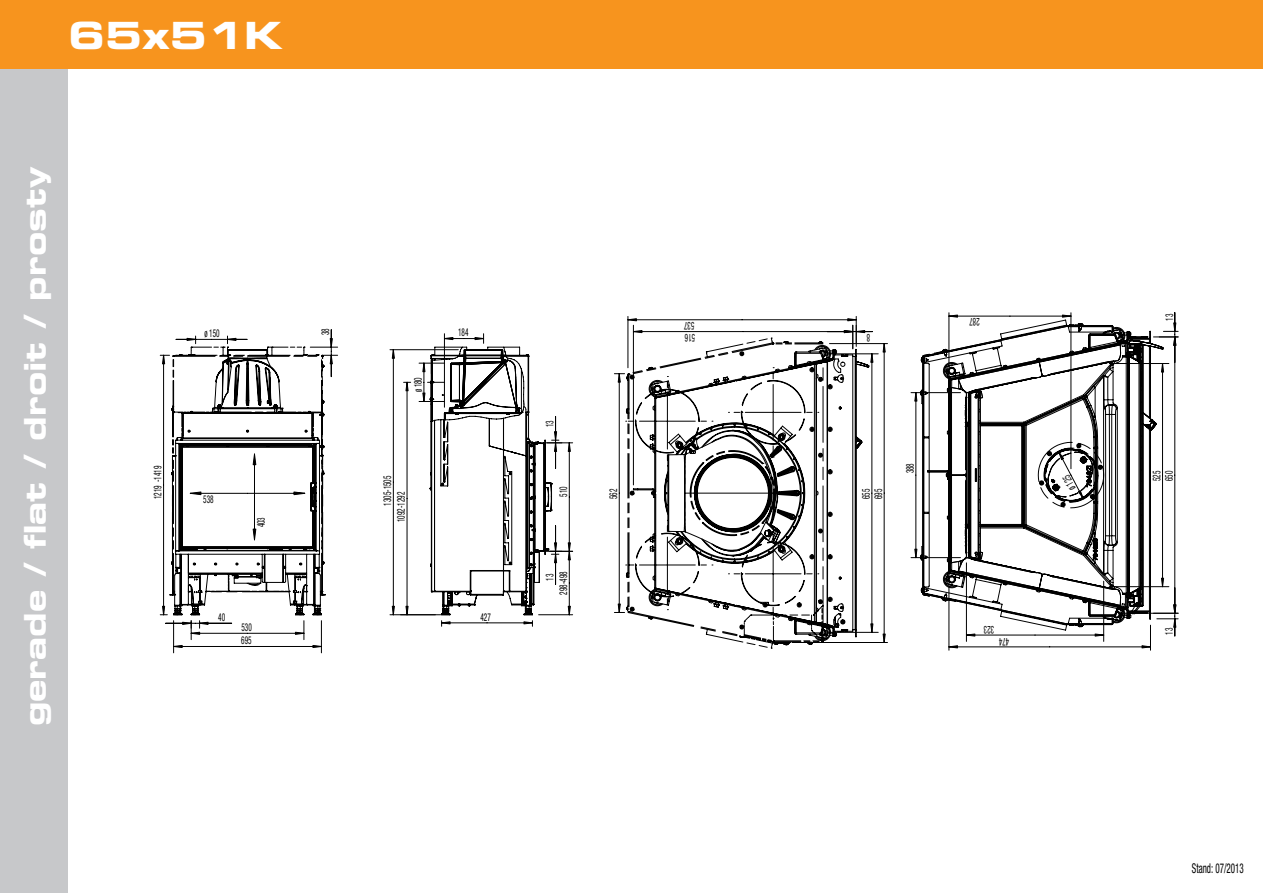
<style>
.page{position:relative;width:1263px;height:893px;background:#fff}
.page>*{position:absolute;margin:0;border:0;box-sizing:border-box;transform-origin:0 0}
.t1{font:37.5px "Eurostile Bold Extended Two";color:#fff}
.t2{font:30px "Eurostile Bold Extended Two";color:#fff}
.t3{font:condensed 13.5px "Helvetica Neue";color:#000;scale:.67 1}
.t4{font:condensed 10.8px/12.3px "Helvetica Neue";color:#000;scale:.67 1}
</style>
<div class="page">
<div style="left:0;top:0;width:68px;height:893px;background:#c7c8ca"></div>
<hr style="left:856px;top:316px;width:1px;height:30px;background:#000">
<hr style="left:628px;top:316px;width:1px;height:52px;background:#000">
<hr style="left:742px;top:319px;width:114px;height:1px;background:#000">
<hr style="left:628px;top:319px;width:114px;height:1px;background:#000">
<svg style="left:827px;top:318px;width:30px;height:2px"></svg>
<svg style="left:948px;top:313px;width:230px;height:324px"></svg>
<svg style="left:627px;top:320px;width:536px;height:331px"></svg>
<svg style="left:431px;top:323px;width:732px;height:322px"></svg>
<svg style="left:444px;top:334px;width:40px;height:4px"></svg>
<svg style="left:552px;top:416px;width:10px;height:52px"></svg>
<hr style="left:555px;top:553px;width:1px;height:31px;background:#000">
<hr style="left:195px;top:623px;width:37px;height:1px;background:#000">
<hr style="left:191px;top:633px;width:57px;height:1px;background:#000">
<hr style="left:248px;top:633px;width:56px;height:1px;background:#000">
<svg style="left:295px;top:621px;width:10px;height:19px"></svg>
<hr style="left:321px;top:621px;width:1px;height:32px;background:#000">
<hr style="left:173px;top:621px;width:1px;height:32px;background:#000">
<hr style="left:248px;top:646px;width:73px;height:1px;background:#000">
<hr style="left:174px;top:646px;width:74px;height:1px;background:#000">
<svg style="left:313px;top:645px;width:9px;height:3px"></svg>
<svg style="left:166px;top:621px;width:42px;height:27px"></svg>
<hr style="left:442px;top:623px;width:45px;height:1px;background:#000">
<hr style="left:487px;top:623px;width:45px;height:1px;background:#000">
<svg style="left:441px;top:621px;width:9px;height:5px"></svg>
<svg style="left:524px;top:621px;width:9px;height:5px"></svg>
<hr style="left:539px;top:614px;width:34px;height:1px;background:#000">
<hr style="left:569px;top:583px;width:1px;height:32px;background:#000">
<hr style="left:569px;top:551px;width:1px;height:32px;background:#000">
<svg style="left:568px;top:606px;width:3px;height:9px"></svg>
<hr style="left:543px;top:443px;width:30px;height:1px;background:#000">
<hr style="left:569px;top:497px;width:1px;height:54px;background:#000">
<hr style="left:569px;top:443px;width:1px;height:54px;background:#000">
<svg style="left:552px;top:526px;width:21px;height:37px"></svg>
<svg style="left:568px;top:443px;width:3px;height:9px"></svg>
<hr style="left:163px;top:485px;width:1px;height:130px;background:#000">
<hr style="left:163px;top:355px;width:1px;height:130px;background:#000">
<svg style="left:160px;top:606px;width:7px;height:9px"></svg>
<svg style="left:160px;top:355px;width:10px;height:9px"></svg>
<svg style="left:330px;top:330px;width:2px;height:8px"></svg>
<svg style="left:170px;top:338px;width:382px;height:277px"></svg>
<svg style="left:172px;top:349px;width:373px;height:263px"></svg>
<svg style="left:190px;top:454px;width:115px;height:86px"></svg>
<div style="left:0;top:0;width:1263px;height:68px;background:#f7941e"></div>
<h1 class="t1" style="left:68px;top:9px;width:216px">65x51K</h1>
<h2 class="t2" style="left:14px;top:726px;width:561px;rotate:-90deg">gerade / flat / droit / prosty</h2>
<p class="t4" style="left:204px;top:327px;width:24px">ø 150</p>
<p class="t4" style="left:319px;top:335px;width:12px;rotate:-90deg">38</p>
<p class="t4" style="left:151px;top:499px;width:51px;rotate:-90deg">1219 -1419</p>
<p class="t4" style="left:203px;top:493px;width:17px">538</p>
<p class="t4" style="left:255px;top:527px;width:17px;rotate:-90deg">403</p>
<p class="t4" style="left:218px;top:611px;width:12px">40</p>
<p class="t4" style="left:241px;top:621px;width:17px;line-height:13.2px">530<br>695</p>
<p class="t4" style="left:412px;top:392px;width:24px;rotate:-90deg">ø 180</p>
<p class="t4" style="left:381px;top:506px;width:46px;rotate:-90deg">1305-1505</p>
<p class="t4" style="left:395px;top:522px;width:46px;rotate:-90deg">1092-1292</p>
<p class="t4" style="left:458px;top:326px;width:17px">184</p>
<p class="t4" style="left:480px;top:611px;width:17px">427</p>
<p class="t4" style="left:543px;top:427px;width:12px;rotate:-90deg">13</p>
<p class="t4" style="left:557px;top:496px;width:17px;rotate:-90deg">510</p>
<p class="t4" style="left:557px;top:595px;width:36px;rotate:-90deg">298-498</p>
<p class="t4" style="left:543px;top:581px;width:12px;rotate:-90deg">13</p>
<p class="t4" style="left:694px;top:332px;width:17px;rotate:-180deg">537</p>
<p class="t4" style="left:695px;top:344px;width:17px;rotate:-180deg">516</p>
<p class="t4" style="left:870px;top:344px;width:7px;rotate:-180deg">8</p>
<p class="t4" style="left:607px;top:499px;width:17px;rotate:-90deg">562</p>
<p class="t4" style="left:872px;top:499px;width:17px;rotate:-90deg">695</p>
<p class="t4" style="left:860px;top:499px;width:17px;rotate:-90deg">655</p>
<p class="t4" style="left:904px;top:473px;width:17px;rotate:-90deg">388</p>
<p class="t4" style="left:980px;top:328px;width:17px;rotate:-180deg">287</p>
<p class="t4" style="left:1067px;top:493px;width:24px;rotate:-118deg">ø 125</p>
<p class="t4" style="left:994px;top:636px;width:17px;rotate:-180deg">323</p>
<p class="t4" style="left:1009px;top:648px;width:17px;rotate:-180deg">474</p>
<p class="t4" style="left:1163px;top:321px;width:12px;rotate:-90deg">13</p>
<p class="t4" style="left:1150px;top:481px;width:17px;rotate:-90deg">525<br>650</p>
<p class="t4" style="left:1162px;top:635px;width:12px;rotate:-90deg">13</p>
<p class="t3" style="left:1192px;top:860px;width:79px">Stand: 07/2013</p>
</div>
